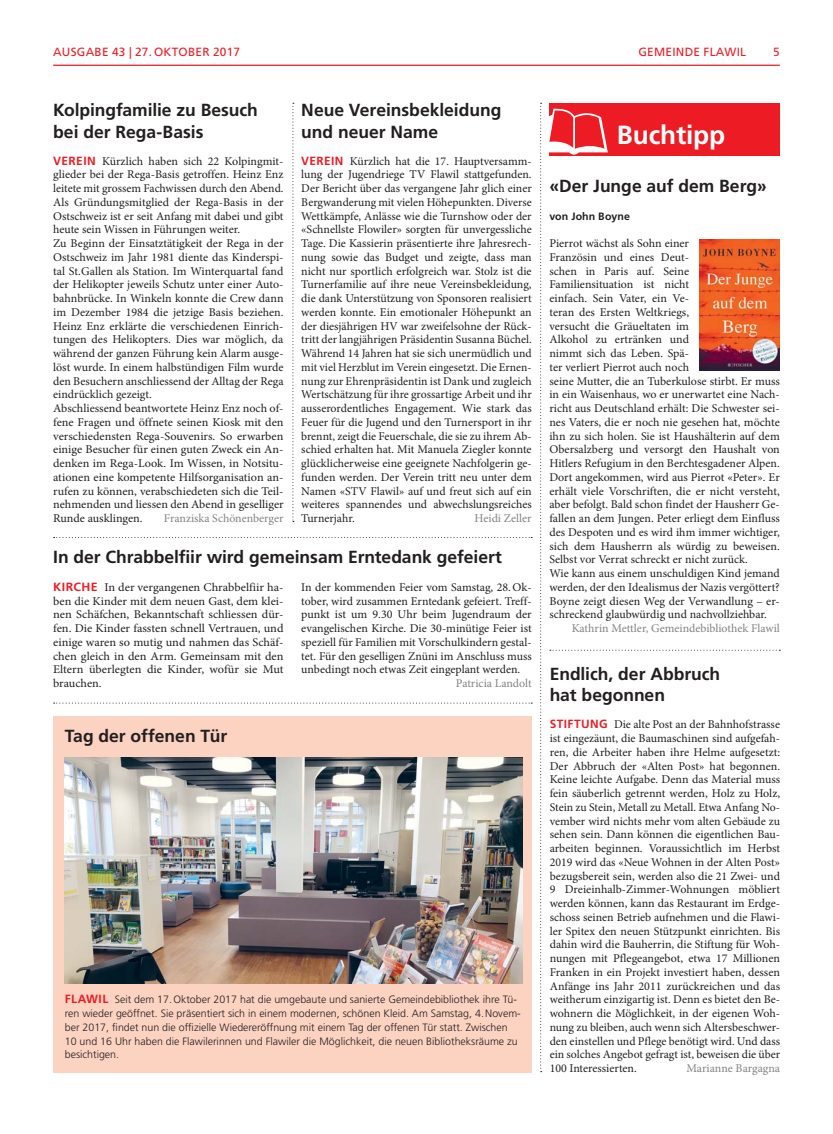
<style>
.page{position:relative;width:833px;height:1134px;background:#fff}
.page>*{position:absolute;margin:0;border:0;box-sizing:border-box;transform-origin:0 0}
.t1{font:700 26.25px "Frutiger LT Std";letter-spacing:-.005em;color:#fff}
.t2{font:700 17.5px/21.2px "Frutiger LT Std";color:#231f20}
.t3{font:11.88px/13.8px "Minion Pro";color:#231f20;text-align:justify}
.t4{font:11.88px/13.8px "Minion Pro";color:#231f20;text-align:justify;scale:1.04 1}
.t5{font:11.88px "Minion Pro";color:#808285}
.t6{font:11.88px "Frutiger LT Std";letter-spacing:.02em;color:#ed1c24}
.t7{font:300 10.62px/13.8px "Frutiger LT Std";color:#231f20}
.t8{font:700 10.62px "Frutiger LT Std";letter-spacing:.01em;color:#231f20}
.s1{font-family:"Frutiger LT Std";font-weight:700;color:#ed1c24}
.s2{font-weight:700;font-size:11.88px;color:#ed1c24}
</style>
<div class="page">
<div style="left:53px;top:716px;width:478px;height:356px;background:#fcd2c1"></div>
<hr style="left:53px;top:65px;width:727px;height:1px;background:#ed1c24">
<svg style="left:292px;top:103px;width:2px;height:419px"></svg>
<svg style="left:54px;top:703px;width:478px;height:1px"></svg>
<svg style="left:54px;top:537px;width:478px;height:1px"></svg>
<img style="left:65px;top:757px;width:457px;height:226px">
<svg style="left:540px;top:103px;width:240px;height:969px"></svg>
<img style="left:699px;top:239px;width:81px;height:132px">
<p class="t6" style="left:53px;top:46px;width:188px">AUSGABE 43 | 27. OKTOBER 2017</p>
<p class="t6" style="left:638px;top:46px;width:109px">GEMEINDE FLAWIL</p>
<p class="t6" style="left:773px;top:46px;width:8px">5</p>
<h2 class="t2" style="left:53px;top:101px;width:206px">Kolpingfamilie zu Besuch bei der Rega-Basis</h2>
<p class="t3" style="left:53px;top:155px;width:232px;text-align:left"><span class="s1">VEREIN</span> Kürzlich haben sich 22 Kolpingmit&shy;glieder bei der Rega-Basis getroffen. Heinz Enz leitete mit grossem Fachwissen durch den Abend.<br>Als Gründungsmitglied der Rega-Basis in der Ostschweiz ist er seit Anfang mit dabei und gibt heute sein Wissen in Führungen weiter.<br>Zu Beginn der Einsatztätigkeit der Rega in der Ostschweiz im Jahr 1981 diente das Kinderspi&shy;tal St. Gallen als Station. Im Winterquartal fand der Helikopter jeweils Schutz unter einer Auto&shy;bahnbrücke. In Winkeln konnte die Crew dann im Dezember 1984 die jetzige Basis beziehen.<br>Heinz Enz erklärte die verschiedenen Einrich&shy;tungen des Helikopters. Dies war möglich, da während der ganzen Führung kein Alarm ausge&shy;löst wurde. In einem halbstündigen Film wurde den Besuchern anschliessend der Alltag der Rega eindrücklich gezeigt.<br>Abschliessend beantwortete Heinz Enz noch of&shy;fene Fragen und öffnete seinen Kiosk mit den verschiedensten Rega-Souvenirs. So erwarben einige Besucher für einen guten Zweck ein An&shy;denken im Rega-Look. Im Wissen, in Notsitu&shy;ationen eine kompetente Hilfsorganisation an&shy;rufen zu können, verabschiedeten sich die Teil&shy;nehmenden und liessen den Abend in geselliger Runde ausklingen.</p>
<h2 class="t2" style="left:301px;top:101px;width:202px">Neue Vereinsbekleidung und neuer Name</h2>
<p class="t3" style="left:301px;top:155px;width:232px"><span class="s1">VEREIN</span> Kürzlich hat die 17. Hauptversamm&shy;lung der Jugendriege TV Flawil stattgefunden.<br>Der Bericht über das vergangene Jahr glich einer Bergwanderung mit vielen Höhepunkten. Diverse Wettkämpfe, Anlässe wie die Turnshow oder der «Schnellste Flowiler» sorgten für unvergessliche Tage. Die Kassierin präsentierte ihre Jahresrech&shy;nung sowie das Budget und zeigte, dass man nicht nur sportlich erfolgreich war. Stolz ist die Turnerfamilie auf ihre neue Vereinsbekleidung, die dank Unterstützung von Sponsoren realisiert werden konnte. Ein emotionaler Höhepunkt an der diesjährigen HV war zweifelsohne der Rück&shy;tritt der langjährigen Präsidentin Susanna Büchel.<br>Während 14 Jahren hat sie sich unermüdlich und mit viel Herzblut im Verein eingesetzt. Die Ernen&shy;nung zur Ehrenpräsidentin ist Dank und zugleich Wertschätzung für ihre grossartige Arbeit und ihr ausserordentliches Engagement. Wie stark das Feuer für die Jugend und den Turnersport in ihr brennt, zeigt die Feuerschale, die sie zu ihrem Ab&shy;schied erhalten hat. Mit Manuela Ziegler konnte glücklicherweise eine geeignete Nachfolgerin ge&shy;funden werden. Der Verein tritt neu unter dem Namen «STV Flawil» auf und freut sich auf ein weiteres spannendes und abwechslungsreiches Turnerjahr.</p>
<h1 class="t1" style="left:617px;top:122px;width:110px">Buchtipp</h1>
<h2 class="t2" style="left:549px;top:176px;width:219px">«Der Junge auf dem Berg»</h2>
<p class="t8" style="left:549px;top:211px;width:82px">von John Boyne</p>
<p class="t3" style="left:549px;top:237px;width:232px;text-align:left">Pierrot wächst als Sohn einer<br>Französin und eines Deut-<br>schen in Paris auf. Seine<br>Familiensituation ist nicht<br>einfach. Sein Vater, ein Ve-<br>teran des Ersten Weltkriegs,<br>versucht die Gräueltaten im<br>Alkohol zu ertränken und<br>nimmt sich das Leben. Spä-<br>ter verliert Pierrot auch noch<br>seine Mutter, die an Tuberkulose stirbt. Er muss in ein Waisenhaus, wo er unerwartet eine Nach&shy;richt aus Deutschland erhält: Die Schwester sei&shy;nes Vaters, die er noch nie gesehen hat, möchte ihn zu sich holen. Sie ist Haushälterin auf dem Obersalzberg und versorgt den Haushalt von Hitlers Refugium in den Berchtesgadener Alpen.<br>Dort angekommen, wird aus Pierrot «Peter». Er erhält viele Vorschriften, die er nicht versteht, aber befolgt. Bald schon findet der Hausherr Ge&shy;fallen an dem Jungen. Peter erliegt dem Einfluss des Despoten und es wird ihm immer wichtiger, sich dem Hausherrn als würdig zu beweisen.<br>Selbst vor Verrat schreckt er nicht zurück.<br>Wie kann aus einem unschuldigen Kind jemand werden, der den Idealismus der Nazis vergöttert?<br>Boyne zeigt diesen Weg der Verwandlung – er&shy;schreckend glaubwürdig und nachvollziehbar.</p>
<p class="t5" style="left:572px;top:624px;width:210px">Kathrin Mettler, Gemeindebibliothek Flawil</p>
<p class="t5" style="left:164px;top:514px;width:121px">Franziska Schönenberger</p>
<p class="t5" style="left:474px;top:514px;width:59px">Heidi Zeller</p>
<h2 class="t2" style="left:53px;top:547px;width:450px">In der Chrabbelfiir wird gemeinsam Erntedank gefeiert</h2>
<p class="t4" style="left:53px;top:581px;width:223px"><span class="s1">KIRCHE</span> In der vergangenen Chrabbelfiir ha&shy;ben die Kinder mit dem neuen Gast, dem klei&shy;nen Schäfchen, Bekanntschaft schliessen dür&shy;fen. Die Kinder fassten schnell Vertrauen, und einige waren so mutig und nahmen das Schäf&shy;chen gleich in den Arm. Gemeinsam mit den Eltern überlegten die Kinder, wofür sie Mut brauchen.</p>
<p class="t3" style="left:301px;top:581px;width:232px">In der kommenden Feier vom Samstag, 28. Ok&shy;tober, wird zusammen Erntedank gefeiert. Treff&shy;punkt ist um 9.30 Uhr beim Jugendraum der evangelischen Kirche. Die 30-minütige Feier ist speziell für Familien mit Vorschulkindern gestal&shy;tet. Für den geselligen Znüni im Anschluss muss unbedingt noch etwas Zeit eingeplant werden.</p>
<h2 class="t2" style="left:550px;top:664px;width:172px;text-indent:-94px"><sub>Patricia</sub> <sub>Landolt</sub> Endlich, der Abbruch hat begonnen</h2>
<p class="t3" style="left:550px;top:719px;width:232px"><span class="s1">STIFTUNG</span> Die alte Post an der Bahnhofstrasse ist eingezäunt, die Baumaschinen sind aufgefah&shy;ren, die Arbeiter haben ihre Helme aufgesetzt:<br>Der Abbruch der «Alten Post» hat begonnen.<br>Keine leichte Aufgabe. Denn das Material muss fein säuberlich getrennt werden, Holz zu Holz, Stein zu Stein, Metall zu Metall. Etwa Anfang No&shy;vember wird nichts mehr vom alten Gebäude zu sehen sein. Dann können die eigentlichen Bau&shy;arbeiten beginnen. Voraussichtlich im Herbst 2019 wird das «Neue Wohnen in der Alten Post» bezugsbereit sein, werden also die 21 Zwei- und 9 Dreieinhalb-Zimmer-Wohnungen möbliert werden können, kann das Restaurant im Erdge&shy;schoss seinen Betrieb aufnehmen und die Flawi&shy;ler Spitex den neuen Stützpunkt einrichten. Bis dahin wird die Bauherrin, die Stiftung für Woh&shy;nungen mit Pflegeangebot, etwa 17 Millionen Franken in ein Projekt investiert haben, dessen Anfänge ins Jahr 2011 zurückreichen und das weitherum einzigartig ist. Denn es bietet den Be&shy;wohnern die Möglichkeit, in der eigenen Woh&shy;nung zu bleiben, auch wenn sich Altersbeschwer&shy;den einstellen und Pflege benötigt wird. Und dass ein solches Angebot gefragt ist, beweisen die über 100 Interessierten.</p>
<h2 class="t2" style="left:65px;top:726px;width:164px">Tag der offenen Tür</h2>
<p class="t7" style="left:65px;top:993px;width:457px"><span class="s2">FLAWIL</span> Seit dem 17. Oktober 2017 hat die umgebaute und sanierte Gemeindebibliothek ihre Tü&shy;ren wieder geöffnet. Sie präsentiert sich in einem modernen, schönen Kleid. Am Samstag, 4. Novem&shy;ber 2017, findet nun die offizielle Wiedereröffnung mit einem Tag der offenen Tür statt. Zwischen 10 und 16 Uhr haben die Flawilerinnen und Flawiler die Möglichkeit, die neuen Bibliotheksräume zu besichtigen.</p>
<p class="t5" style="left:686px;top:1064px;width:95px">Marianne Bargagna</p>
</div>
